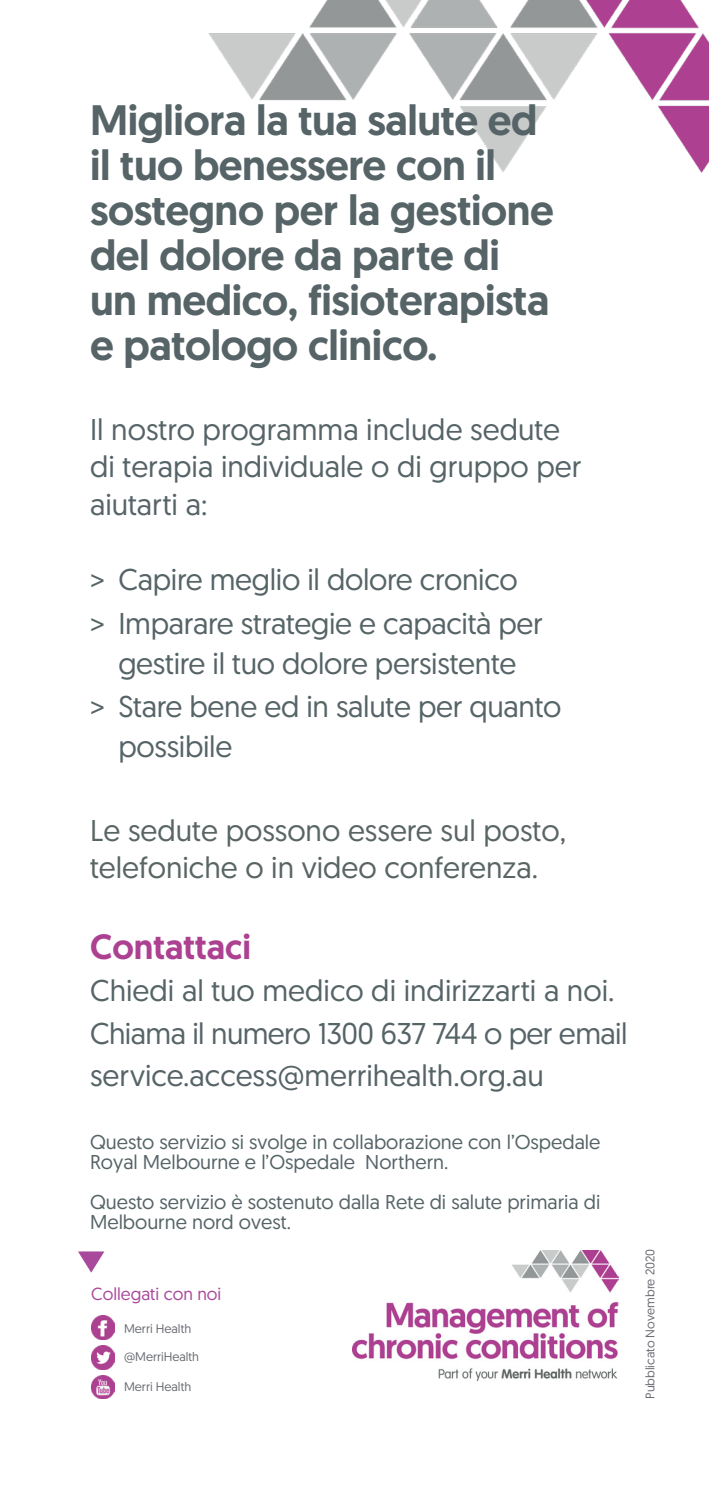
<style>
.page{position:relative;width:709px;height:1489px;background:#fff}
.page>*{position:absolute;margin:0;border:0;box-sizing:border-box;transform-origin:0 0}
.t1{font:500 42.5px/45px "Geomanist";letter-spacing:-.01em;color:#566467}
.t2{font:500 35px "Geomanist";color:#ad4191}
.t3{font:30px/37.5px "Geomanist";letter-spacing:-.01em;color:#566467}
.t4{font:30px/37.5px "Geomanist";color:#596564}
.t5{font:20px/20px "Geomanist";color:#566467}
.t6{font:17.5px "Geomanist";color:#a8499b}
.t7{font:12.5px "Geomanist";color:#6a6c73}
</style>
<div class="page">
<img style="left:208px;top:0;width:501px;height:173px">
<img style="left:353px;top:1250px;width:266px;height:130px">
<svg style="left:78px;top:1251px;width:26px;height:21px"></svg>
<img style="left:91px;top:1375px;width:24px;height:23px">
<img style="left:91px;top:1315px;width:24px;height:23px">
<img style="left:91px;top:1345px;width:24px;height:23px">
<p class="t1" style="left:90px;top:97px;width:465px">Migliora la tua salute ed il tuo benessere con il sostegno per la gestione del dolore da parte di un medico, fisioterapista e patologo clinico.</p>
<p class="t3" style="left:90px;top:409px;width:493px">Il nostro programma include sedute di terapia individuale o di gruppo per aiutarti a:</p>
<p class="t3" style="left:90px;top:559px;width:429px">&gt; Capire meglio il dolore cronico</p>
<p class="t3" style="left:90px;top:602px;width:454px;line-height:40px;text-align:center">&gt; Imparare strategie e capacità per gestire il tuo dolore persistente</p>
<p class="t3" style="left:118px;top:685px;width:444px;line-height:40px;text-indent:-28px">&gt; Stare bene ed in salute per quanto possibile</p>
<p class="t4" style="left:90px;top:810px;width:477px">Le sedute possono essere sul posto, telefoniche o in video conferenza.</p>
<p class="t2" style="left:90px;top:923px;width:162px">Contattaci</p>
<p class="t3" style="left:90px;top:970px;width:526px">Chiedi al tuo medico di indirizzarti a noi.</p>
<p class="t3" style="left:90px;top:1010px;width:539px;line-height:42.5px">Chiama il numero 1300 637 744 o per email service.access@merrihealth.org.au</p>
<p class="t5" style="left:90px;top:1131px;width:512px">Questo servizio si svolge in collaborazione con l’Ospedale<br>Royal Melbourne e l’Ospedale Northern.</p>
<p class="t5" style="left:90px;top:1191px;width:512px">Questo servizio è sostenuto dalla Rete di salute primaria di<br>Melbourne nord ovest.</p>
<p class="t6" style="left:91px;top:1281px;width:132px">Collegati con noi</p>
<p class="t7" style="left:124px;top:1320px;width:69px">Merri Health</p>
<p class="t7" style="left:124px;top:1348px;width:77px">@MerriHealth</p>
<p class="t7" style="left:124px;top:1378px;width:69px">Merri Health</p>
<p class="t7" style="left:642px;top:1398px;width:151px;rotate:-90deg">Pubblicato Novembre 2020</p>
</div>
